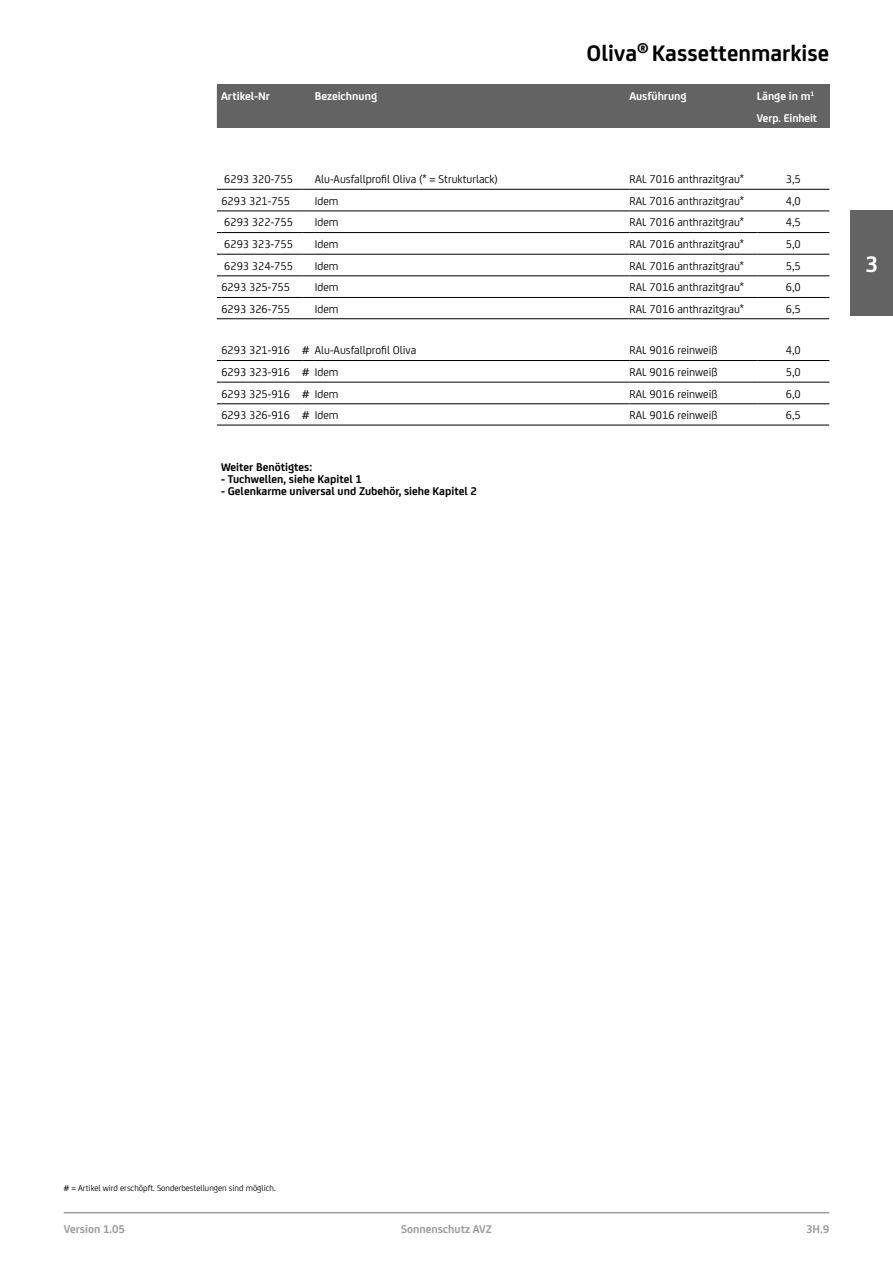
<style>
.page{position:relative;width:893px;height:1263px;background:#fff}
.page>*{position:absolute;margin:0;border:0;box-sizing:border-box;transform-origin:0 0}
.t1{font:700 24px "FS Joey";color:#000}
.t2{font:700 24px "FS Joey";color:#fff}
.t3{font:12px "FS Joey";color:#000}
.t4{font:700 12px "FS Joey";color:#000}
.t5{font:700 12px/21.3px "FS Joey";color:#fff}
.t6{font:700 12px "FS Joey";color:#9c9c9c}
.t7{font:9px "FS Joey";color:#000}
</style>
<div class="page">
<div style="left:850px;top:210px;width:43px;height:106px;background:#636363"></div>
<hr style="left:64px;top:1212px;width:765px;height:1px;background:#9c9c9c">
<div style="left:217px;top:84px;width:612px;height:44px;background:#626262"></div>
<hr style="left:217px;top:318px;width:612px;height:1px;background:#000">
<hr style="left:221px;top:189px;width:81px;height:1px;background:#000">
<svg style="left:302px;top:189px;width:13px;height:1px"></svg>
<hr style="left:315px;top:189px;width:315px;height:1px;background:#000">
<hr style="left:630px;top:189px;width:127px;height:1px;background:#000">
<hr style="left:757px;top:189px;width:72px;height:1px;background:#000">
<hr style="left:221px;top:211px;width:81px;height:1px;background:#000">
<svg style="left:302px;top:211px;width:13px;height:1px"></svg>
<hr style="left:315px;top:211px;width:315px;height:1px;background:#000">
<hr style="left:630px;top:211px;width:127px;height:1px;background:#000">
<hr style="left:757px;top:211px;width:72px;height:1px;background:#000">
<hr style="left:221px;top:232px;width:81px;height:1px;background:#000">
<svg style="left:302px;top:232px;width:13px;height:1px"></svg>
<hr style="left:315px;top:232px;width:315px;height:1px;background:#000">
<hr style="left:630px;top:232px;width:127px;height:1px;background:#000">
<hr style="left:757px;top:232px;width:72px;height:1px;background:#000">
<hr style="left:221px;top:254px;width:81px;height:1px;background:#000">
<svg style="left:302px;top:254px;width:13px;height:1px"></svg>
<hr style="left:315px;top:254px;width:315px;height:1px;background:#000">
<hr style="left:630px;top:254px;width:127px;height:1px;background:#000">
<hr style="left:757px;top:254px;width:72px;height:1px;background:#000">
<hr style="left:221px;top:276px;width:81px;height:1px;background:#000">
<svg style="left:302px;top:276px;width:13px;height:1px"></svg>
<hr style="left:315px;top:276px;width:315px;height:1px;background:#000">
<hr style="left:630px;top:276px;width:127px;height:1px;background:#000">
<hr style="left:757px;top:276px;width:72px;height:1px;background:#000">
<hr style="left:221px;top:297px;width:81px;height:1px;background:#000">
<svg style="left:302px;top:297px;width:13px;height:1px"></svg>
<hr style="left:315px;top:297px;width:315px;height:1px;background:#000">
<hr style="left:630px;top:297px;width:127px;height:1px;background:#000">
<hr style="left:757px;top:297px;width:72px;height:1px;background:#000">
<hr style="left:217px;top:425px;width:612px;height:1px;background:#000">
<hr style="left:221px;top:360px;width:81px;height:1px;background:#000">
<svg style="left:302px;top:360px;width:13px;height:1px"></svg>
<hr style="left:315px;top:360px;width:315px;height:1px;background:#000">
<hr style="left:630px;top:360px;width:127px;height:1px;background:#000">
<hr style="left:757px;top:360px;width:72px;height:1px;background:#000">
<hr style="left:221px;top:382px;width:81px;height:1px;background:#000">
<svg style="left:302px;top:382px;width:13px;height:1px"></svg>
<hr style="left:315px;top:382px;width:315px;height:1px;background:#000">
<hr style="left:630px;top:382px;width:127px;height:1px;background:#000">
<hr style="left:757px;top:382px;width:72px;height:1px;background:#000">
<hr style="left:221px;top:403px;width:81px;height:1px;background:#000">
<svg style="left:302px;top:403px;width:13px;height:1px"></svg>
<hr style="left:315px;top:403px;width:315px;height:1px;background:#000">
<hr style="left:630px;top:403px;width:127px;height:1px;background:#000">
<hr style="left:757px;top:403px;width:72px;height:1px;background:#000">
<h1 class="t1" style="left:587px;top:35px;width:244px">Oliva<sup>®</sup> Kassettenmarkise</h1>
<p class="t5" style="left:221px;top:85px;width:50px">Artikel-Nr</p>
<p class="t5" style="left:315px;top:85px;width:64px">Bezeichnung</p>
<p class="t5" style="left:629px;top:85px;width:59px">Ausführung</p>
<p class="t5" style="left:757px;top:85px;width:62px">Länge in m<sup>1<br></sup>Verp. Einheit</p>
<p class="t3" style="left:224px;top:171px;width:70px">6293 320-755</p>
<p class="t3" style="left:315px;top:171px;width:185px">Alu-Ausfallprofil Oliva (* = Strukturlack)</p>
<p class="t3" style="left:630px;top:171px;width:116px">RAL 7016 anthrazitgrau*</p>
<p class="t3" style="left:786px;top:171px;width:16px">3,5</p>
<p class="t3" style="left:221px;top:192px;width:70px">6293 321-755</p>
<p class="t3" style="left:315px;top:192px;width:25px">Idem</p>
<p class="t3" style="left:630px;top:192px;width:116px">RAL 7016 anthrazitgrau*</p>
<p class="t3" style="left:786px;top:192px;width:16px">4,0</p>
<p class="t3" style="left:224px;top:214px;width:70px">6293 322-755</p>
<p class="t3" style="left:315px;top:214px;width:25px">Idem</p>
<p class="t3" style="left:630px;top:214px;width:116px">RAL 7016 anthrazitgrau*</p>
<p class="t3" style="left:786px;top:214px;width:16px">4,5</p>
<p class="t3" style="left:224px;top:235px;width:70px">6293 323-755</p>
<p class="t3" style="left:315px;top:235px;width:25px">Idem</p>
<p class="t3" style="left:630px;top:235px;width:116px">RAL 7016 anthrazitgrau*</p>
<p class="t3" style="left:786px;top:235px;width:16px">5,0</p>
<p class="t3" style="left:224px;top:257px;width:70px">6293 324-755</p>
<p class="t3" style="left:315px;top:257px;width:25px">Idem</p>
<p class="t3" style="left:630px;top:257px;width:116px">RAL 7016 anthrazitgrau*</p>
<p class="t3" style="left:786px;top:257px;width:16px">5,5</p>
<p class="t3" style="left:221px;top:279px;width:70px">6293 325-755</p>
<p class="t3" style="left:315px;top:279px;width:25px">Idem</p>
<p class="t3" style="left:630px;top:279px;width:116px">RAL 7016 anthrazitgrau*</p>
<p class="t3" style="left:786px;top:279px;width:16px">6,0</p>
<p class="t3" style="left:221px;top:300px;width:70px">6293 326-755</p>
<p class="t3" style="left:315px;top:300px;width:25px">Idem</p>
<p class="t3" style="left:630px;top:300px;width:116px">RAL 7016 anthrazitgrau*</p>
<p class="t3" style="left:786px;top:300px;width:16px">6,5</p>
<p class="t3" style="left:221px;top:342px;width:196px">6293 321-916 # Alu-Ausfallprofil Oliva</p>
<p class="t3" style="left:630px;top:342px;width:89px">RAL 9016 reinweiß</p>
<p class="t3" style="left:786px;top:342px;width:16px">4,0</p>
<p class="t3" style="left:221px;top:363px;width:119px">6293 323-916 # Idem</p>
<p class="t3" style="left:630px;top:363px;width:89px">RAL 9016 reinweiß</p>
<p class="t3" style="left:786px;top:363px;width:16px">5,0</p>
<p class="t3" style="left:221px;top:385px;width:119px">6293 325-916 # Idem</p>
<p class="t3" style="left:630px;top:385px;width:89px">RAL 9016 reinweiß</p>
<p class="t3" style="left:786px;top:385px;width:16px">6,0</p>
<p class="t3" style="left:221px;top:407px;width:119px">6293 326-916 # Idem</p>
<p class="t3" style="left:630px;top:407px;width:89px">RAL 9016 reinweiß</p>
<p class="t3" style="left:786px;top:407px;width:16px">6,5</p>
<p class="t4" style="left:221px;top:458px;width:93px">Weiter Benötigtes:</p>
<p class="t4" style="left:221px;top:470px;width:142px">- Tuchwellen, siehe Kapitel 1</p>
<p class="t4" style="left:221px;top:482px;width:257px">- Gelenkarme universal und Zubehör, siehe Kapitel 2</p>
<h1 class="t2" style="left:865px;top:246px;width:14px">3</h1>
<p class="t7" style="left:64px;top:1181px;width:214px"># = Artikel wird erschöpft. Sonderbestellungen sind möglich.</p>
<p class="t6" style="left:64px;top:1220px;width:63px">Version 1.05</p>
<p class="t6" style="left:401px;top:1220px;width:92px">Sonnenschutz AVZ</p>
<p class="t6" style="left:806px;top:1220px;width:25px">3H.9</p>
</div>
